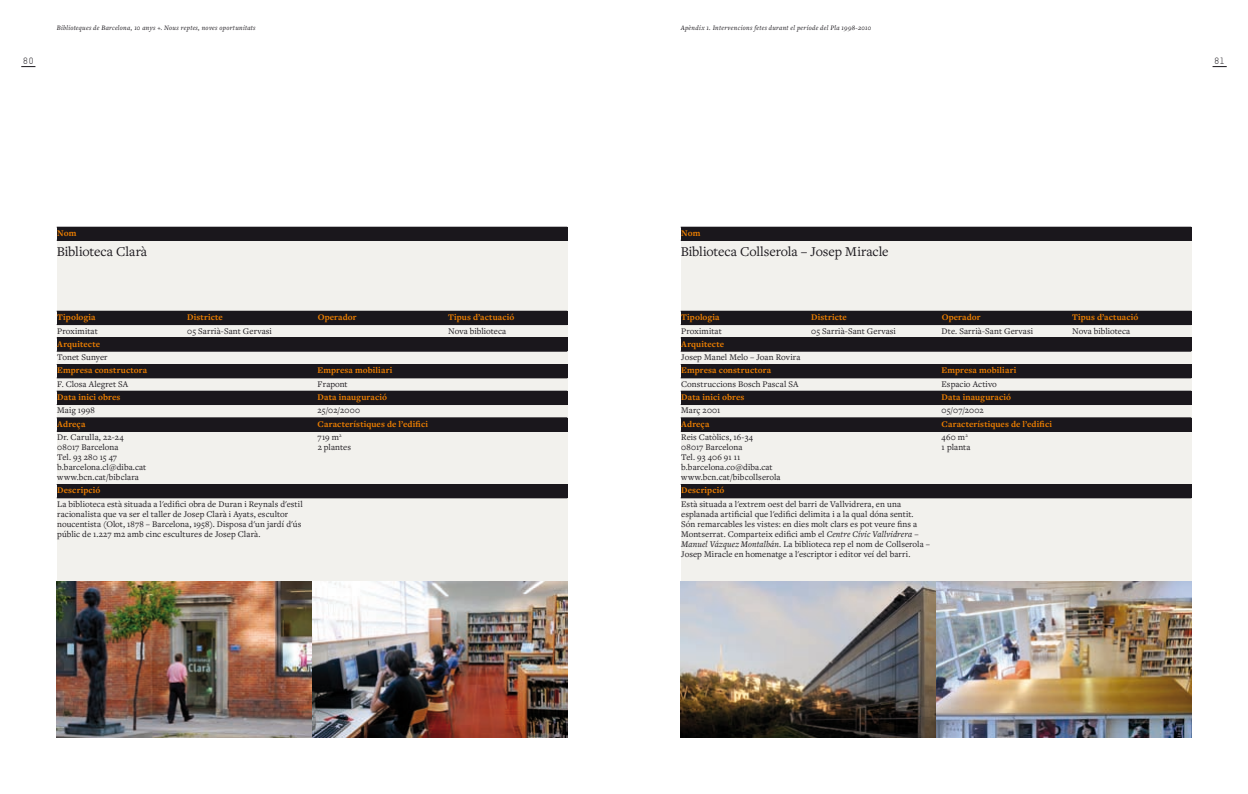
<style>
.page{position:relative;width:1248px;height:794px;background:#fff}
.page>*{position:absolute;margin:0;border:0;box-sizing:border-box;transform-origin:0 0}
.t1{font:14px "Freight Text Pro";letter-spacing:-.005em;color:#1a171c}
.t2{font:9px/10px "Freight Text Pro";letter-spacing:.005em;color:#1a171c}
.t3{font:700 9px "Freight Text Pro";letter-spacing:.015em;color:#ee7f00}
.t4{font:9px "TSTAR Mono Round";color:#1a171c}
.t5{font:italic 7px "Freight Text Pro";letter-spacing:.04em;color:#1a171c}
.s1{font-style:italic}
</style>
<div class="page">
<svg style="left:21px;top:66px;width:14px;height:1px"></svg>
<svg style="left:1212px;top:66px;width:14px;height:1px"></svg>
<div style="left:57px;top:227px;width:510px;height:510px;background:#f2f1ed"></div>
<div style="left:57px;top:227px;width:510px;height:13px;background:#1a171c"></div>
<div style="left:57px;top:311px;width:510px;height:13px;background:#1a171c"></div>
<div style="left:57px;top:338px;width:510px;height:13px;background:#1a171c"></div>
<div style="left:57px;top:364px;width:510px;height:14px;background:#1a171c"></div>
<div style="left:57px;top:391px;width:510px;height:13px;background:#1a171c"></div>
<div style="left:57px;top:418px;width:510px;height:13px;background:#1a171c"></div>
<div style="left:57px;top:484px;width:510px;height:14px;background:#1a171c"></div>
<hr style="left:57px;top:240px;width:510px;height:1px;background:#1a171c">
<hr style="left:57px;top:324px;width:510px;height:1px;background:#1a171c">
<hr style="left:57px;top:351px;width:510px;height:1px;background:#1a171c">
<hr style="left:57px;top:378px;width:510px;height:1px;background:#1a171c">
<hr style="left:57px;top:404px;width:510px;height:1px;background:#1a171c">
<hr style="left:57px;top:431px;width:510px;height:1px;background:#1a171c">
<img style="left:313px;top:581px;width:254px;height:156px">
<img style="left:57px;top:581px;width:254px;height:156px">
<div style="left:680px;top:227px;width:511px;height:510px;background:#f2f1ed"></div>
<div style="left:680px;top:227px;width:511px;height:13px;background:#1a171c"></div>
<div style="left:680px;top:311px;width:511px;height:13px;background:#1a171c"></div>
<div style="left:680px;top:338px;width:511px;height:13px;background:#1a171c"></div>
<div style="left:680px;top:364px;width:511px;height:14px;background:#1a171c"></div>
<div style="left:680px;top:391px;width:511px;height:13px;background:#1a171c"></div>
<div style="left:680px;top:418px;width:511px;height:13px;background:#1a171c"></div>
<div style="left:680px;top:484px;width:511px;height:14px;background:#1a171c"></div>
<hr style="left:680px;top:240px;width:511px;height:1px;background:#1a171c">
<hr style="left:680px;top:324px;width:511px;height:1px;background:#1a171c">
<hr style="left:680px;top:351px;width:511px;height:1px;background:#1a171c">
<hr style="left:680px;top:378px;width:511px;height:1px;background:#1a171c">
<hr style="left:680px;top:404px;width:511px;height:1px;background:#1a171c">
<hr style="left:680px;top:431px;width:511px;height:1px;background:#1a171c">
<img style="left:680px;top:581px;width:511px;height:156px">
<p class="t5" style="left:57px;top:23px;width:200px">Biblioteques de Barcelona, 10 anys +. Nous reptes, noves oportunitats</p>
<p class="t5" style="left:680px;top:23px;width:192px">Apèndix 1. Intervencions fetes durant el període del Pla 1998-2010</p>
<p class="t4" style="left:23px;top:55px;width:12px">80</p>
<p class="t4" style="left:1213px;top:55px;width:12px">81</p>
<p class="t3" style="left:57px;top:227px;width:21px">Nom</p>
<h1 class="t1" style="left:57px;top:242px;width:92px">Biblioteca Clarà</h1>
<p class="t3" style="left:57px;top:311px;width:40px">Tipologia</p>
<p class="t3" style="left:187px;top:311px;width:37px">Districte</p>
<p class="t3" style="left:317px;top:311px;width:40px">Operador</p>
<p class="t3" style="left:448px;top:311px;width:68px">Tipus d’actuació</p>
<p class="t2" style="left:57px;top:325px;width:42px">Proximitat</p>
<p class="t2" style="left:187px;top:325px;width:86px">05 Sarrià-Sant Gervasi</p>
<p class="t2" style="left:448px;top:325px;width:60px">Nova biblioteca</p>
<p class="t3" style="left:57px;top:338px;width:44px">Arquitecte</p>
<p class="t2" style="left:57px;top:352px;width:52px">Tonet Sunyer</p>
<p class="t3" style="left:57px;top:364px;width:91px">Empresa constructora</p>
<p class="t3" style="left:317px;top:364px;width:76px">Empresa mobiliari</p>
<p class="t2" style="left:57px;top:378px;width:72px">F. Closa Alegret SA</p>
<p class="t2" style="left:317px;top:378px;width:32px">Frapont</p>
<p class="t3" style="left:57px;top:391px;width:65px">Data inici obres</p>
<p class="t3" style="left:317px;top:391px;width:71px">Data inauguració</p>
<p class="t2" style="left:57px;top:405px;width:39px">Maig 1998</p>
<p class="t2" style="left:317px;top:405px;width:44px">25/02/2000</p>
<p class="t3" style="left:57px;top:418px;width:30px">Adreça</p>
<p class="t3" style="left:317px;top:418px;width:112px">Característiques de l’edifici</p>
<p class="t2" style="left:57px;top:432px;width:68px">Dr. Carulla, 22-24</p>
<p class="t2" style="left:317px;top:432px;width:26px">719 m<sup>2</sup></p>
<p class="t2" style="left:57px;top:442px;width:63px">08017 Barcelona</p>
<p class="t2" style="left:317px;top:442px;width:35px">2 plantes</p>
<p class="t2" style="left:57px;top:452px;width:90px">Tel. 93 280 15 47 b.barcelona.cl@diba.cat www.bcn.cat/bibclara</p>
<p class="t3" style="left:57px;top:484px;width:45px">Descripció</p>
<p class="t2" style="left:57px;top:498px;width:247px">La biblioteca està situada a l'edifici obra de Duran i Reynals d'estil racionalista que va ser el taller de Josep Clarà i Ayats, escultor noucentista (Olot, 1878 – Barcelona, 1958). Disposa d'un jardí d'ús públic de 1.227 m2 amb cinc escultures de Josep Clarà.</p>
<p class="t3" style="left:681px;top:227px;width:21px">Nom</p>
<h1 class="t1" style="left:680px;top:242px;width:209px">Biblioteca Collserola – Josep Miracle</h1>
<p class="t3" style="left:681px;top:311px;width:40px">Tipologia</p>
<p class="t3" style="left:811px;top:311px;width:37px">Districte</p>
<p class="t3" style="left:941px;top:311px;width:40px">Operador</p>
<p class="t3" style="left:1071px;top:311px;width:68px">Tipus d’actuació</p>
<p class="t2" style="left:681px;top:325px;width:42px">Proximitat</p>
<p class="t2" style="left:811px;top:325px;width:86px">05 Sarrià-Sant Gervasi</p>
<p class="t2" style="left:941px;top:325px;width:93px">Dte. Sarrià-Sant Gervasi</p>
<p class="t2" style="left:1071px;top:325px;width:60px">Nova biblioteca</p>
<p class="t3" style="left:681px;top:338px;width:44px">Arquitecte</p>
<p class="t2" style="left:681px;top:352px;width:121px">Josep Manel Melo – Joan Rovira</p>
<p class="t3" style="left:681px;top:364px;width:91px">Empresa constructora</p>
<p class="t3" style="left:941px;top:364px;width:76px">Empresa mobiliari</p>
<p class="t2" style="left:681px;top:378px;width:119px">Construccions Bosch Pascal SA</p>
<p class="t2" style="left:941px;top:378px;width:57px">Espacio Activo</p>
<p class="t3" style="left:681px;top:391px;width:65px">Data inici obres</p>
<p class="t3" style="left:941px;top:391px;width:71px">Data inauguració</p>
<p class="t2" style="left:681px;top:405px;width:41px">Març 2001</p>
<p class="t2" style="left:941px;top:405px;width:44px">05/07/2002</p>
<p class="t3" style="left:681px;top:418px;width:30px">Adreça</p>
<p class="t3" style="left:941px;top:418px;width:112px">Característiques de l’edifici</p>
<p class="t2" style="left:681px;top:432px;width:73px">Reis Catòlics, 16-34</p>
<p class="t2" style="left:941px;top:432px;width:28px">460 m<sup>2</sup></p>
<p class="t2" style="left:681px;top:442px;width:63px">08017 Barcelona</p>
<p class="t2" style="left:941px;top:442px;width:30px">1 planta</p>
<p class="t2" style="left:681px;top:452px;width:101px">Tel. 93 406 91 11 b.barcelona.co@diba.cat www.bcn.cat/bibcollserola</p>
<p class="t3" style="left:681px;top:484px;width:45px">Descripció</p>
<p class="t2" style="left:681px;top:498px;width:250px">Està situada a l'extrem oest del barri de Vallvidrera, en una esplanada artificial que l'edifici delimita i a la qual dóna sentit.<br>Són remarcables les vistes: en dies molt clars es pot veure fins a Montserrat. Comparteix edifici amb el <span class="s1">Centre Cívic Vallvidrera – Manuel Vázquez Montalbán</span>. La biblioteca rep el nom de Collserola – Josep Miracle en homenatge a l'escriptor i editor veí del barri.</p>
</div>
